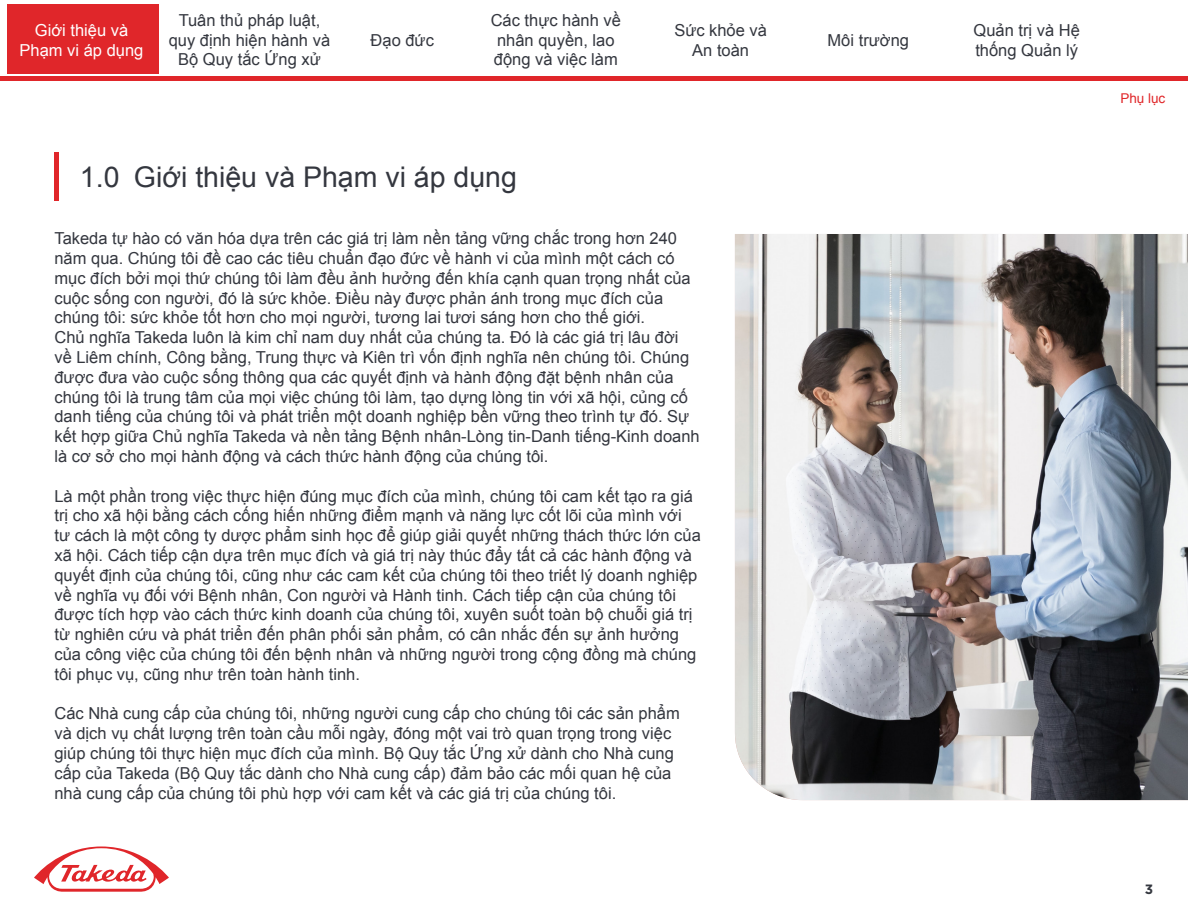
<style>
.page{position:relative;width:1188px;height:918px;background:#fff}
.page>*{position:absolute;margin:0;border:0;box-sizing:border-box;transform-origin:0 0}
.t1{font:28.5px "Arial";color:#34373f}
.t2{font:16.5px/19.8px "Arial";color:#34373f}
.t3{font:16.5px/19.8px "Arial";color:#fff;text-align:center}
.t4{font:13.5px "Arial";color:#e02629}
.t5{font:700 13.5px "Gotham";color:#34373f}
</style>
<div class="page">
<div style="left:7px;top:5px;width:151px;height:69px;background:#e0262a"></div>
<svg style="left:34px;top:846px;width:135px;height:46px"></svg>
<hr style="left:0;top:77px;width:1188px;height:4px;background:#e0262a">
<div style="left:54px;top:152px;width:5px;height:49px;background:#e0262a"></div>
<img style="left:735px;top:234px;width:453px;height:566px">
<p class="t3" style="left:20px;top:20px;width:125px">Giới thiệu và<br>Phạm vi áp dụng</p>
<p class="t2" style="left:169px;top:10px;width:163px;text-align:center">Tuân thủ pháp luật, quy định hiện hành và<br>Bộ Quy tắc Ứng xử</p>
<p class="t2" style="left:371px;top:30px;width:65px">Đạo đức</p>
<p class="t2" style="left:491px;top:10px;width:132px">Các thực hành về nhân quyền, lao động và việc làm</p>
<h1 class="t1" style="left:80px;top:158px;width:439px">1.0 Giới thiệu và Phạm vi áp dụng</h1>
<p class="t2" style="left:674px;top:20px;width:94px;text-align:center">Sức khỏe và<br>An toàn</p>
<p class="t2" style="left:828px;top:30px;width:83px">Môi trường</p>
<p class="t2" style="left:54px;top:229px;width:647px">Takeda tự hào có văn hóa dựa trên các giá trị làm nền tảng vững chắc trong hơn 240 năm qua. Chúng tôi đề cao các tiêu chuẩn đạo đức về hành vi của mình một cách có mục đích bởi mọi thứ chúng tôi làm đều ảnh hưởng đến khía cạnh quan trọng nhất của cuộc sống con người, đó là sức khỏe. Điều này được phản ánh trong mục đích của chúng tôi: sức khỏe tốt hơn cho mọi người, tương lai tươi sáng hơn cho thế giới.<br>Chủ nghĩa Takeda luôn là kim chỉ nam duy nhất của chúng ta. Đó là các giá trị lâu đời về Liêm chính, Công bằng, Trung thực và Kiên trì vốn định nghĩa nên chúng tôi. Chúng được đưa vào cuộc sống thông qua các quyết định và hành động đặt bệnh nhân của chúng tôi là trung tâm của mọi việc chúng tôi làm, tạo dựng lòng tin với xã hội, củng cố danh tiếng của chúng tôi và phát triển một doanh nghiệp bền vững theo trình tự đó. Sự kết hợp giữa Chủ nghĩa Takeda và nền tảng Bệnh nhân-Lòng tin-Danh tiếng-Kinh doanh là cơ sở cho mọi hành động và cách thức hành động của chúng tôi.</p>
<p class="t2" style="left:54px;top:486px;width:648px">Là một phần trong việc thực hiện đúng mục đích của mình, chúng tôi cam kết tạo ra giá trị cho xã hội bằng cách cống hiến những điểm mạnh và năng lực cốt lõi của mình với tư cách là một công ty dược phẩm sinh học để giúp giải quyết những thách thức lớn của xã hội. Cách tiếp cận dựa trên mục đích và giá trị này thúc đẩy tất cả các hành động và quyết định của chúng tôi, cũng như các cam kết của chúng tôi theo triết lý doanh nghiệp về nghĩa vụ đối với Bệnh nhân, Con người và Hành tinh. Cách tiếp cận của chúng tôi được tích hợp vào cách thức kinh doanh của chúng tôi, xuyên suốt toàn bộ chuỗi giá trị từ nghiên cứu và phát triển đến phân phối sản phẩm, có cân nhắc đến sự ảnh hưởng của công việc của chúng tôi đến bệnh nhân và những người trong cộng đồng mà chúng tôi phục vụ, cũng như trên toàn hành tinh.</p>
<p class="t2" style="left:54px;top:704px;width:627px">Các Nhà cung cấp của chúng tôi, những người cung cấp cho chúng tôi các sản phẩm và dịch vụ chất lượng trên toàn cầu mỗi ngày, đóng một vai trò quan trọng trong việc giúp chúng tôi thực hiện mục đích của mình. Bộ Quy tắc Ứng xử dành cho Nhà cung cấp của Takeda (Bộ Quy tắc dành cho Nhà cung cấp) đảm bảo các mối quan hệ của nhà cung cấp của chúng tôi phù hợp với cam kết và các giá trị của chúng tôi.</p>
<p class="t2" style="left:974px;top:21px;width:108px">Quản trị và Hệ thống Quản lý</p>
<p class="t4" style="left:1120px;top:90px;width:47px">Phụ lục</p>
<p class="t5" style="left:1145px;top:880px;width:10px">3</p>
</div>
